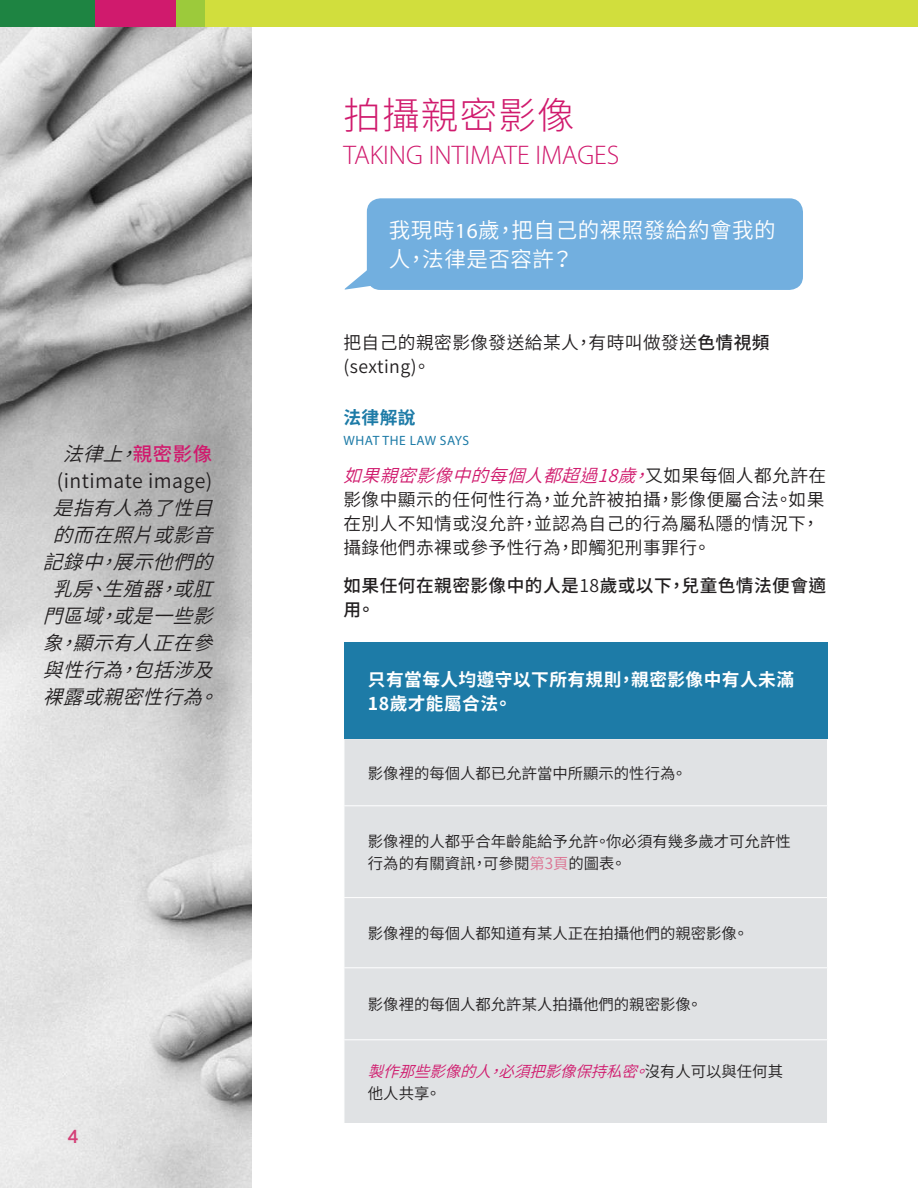
<style>
.page{position:relative;width:918px;height:1188px;background:#fff}
.page>*{position:absolute;margin:0;border:0;box-sizing:border-box;transform-origin:0 0}
.t1{font:300 37.5px "Source Han Sans TW";letter-spacing:.035em;color:#d01a6d}
.t2{font:300 27px "Myriad Pro";color:#d01a6d}
.t3{font:21.45px/29.2px "Source Han Sans TW";letter-spacing:.025em;color:#fff}
.t4{font:italic 19.5px/27px "Source Han Sans TW";color:#221f20;text-align:center}
.t5{font:19.5px/27px "Source Han Sans TW";letter-spacing:.025em;color:#221f20;text-align:center}
.t6{font:500 18.75px "Gotham Narrow";color:#d44178}
.t7{font:17.7px/24px "Source Han Sans TW";letter-spacing:.025em;color:#221f20}
.t8{font:700 17.7px/24px "Source Han Sans TW";letter-spacing:.025em;color:#fff}
.t9{font:500 17.7px/24px "Source Han Sans TW";letter-spacing:.025em;color:#221f20}
.t10{font:700 17.7px "Source Han Sans TW";color:#1d7ba7}
.t11{font:15.3px/22.5px "Source Han Sans TW";color:#221f20}
.t12{font:italic 15.3px/22.5px "Source Han Sans TW";color:#d01a6d}
.t13{font:13.5px "Myriad Pro";letter-spacing:.04em;color:#1d7ba7}
.s1{font-style:italic}
.s2{font-weight:500;color:#d01a6d}
.s3{font-family:"Myriad Pro"}
.s4{font-weight:500}
.s5{font-style:italic;color:#d01a6d}
.s6{font-weight:400}
.s7{color:#dc7392}
.s8{font-style:normal;color:#221f20}
</style>
<div class="page">
<img style="left:0;top:27px;width:252px;height:1161px">
<div style="left:0;top:0;width:95px;height:27px;background:#1e8442"></div>
<div style="left:95px;top:0;width:81px;height:27px;background:#d01a6d"></div>
<div style="left:176px;top:0;width:30px;height:27px;background:#9cca3b"></div>
<div style="left:206px;top:0;width:712px;height:27px;background:#d1de3d"></div>
<svg style="left:344px;top:252px;width:33px;height:38px"></svg>
<div style="left:367px;top:198px;width:436px;height:92px;background:#72afdf;border-radius:14px"></div>
<div style="left:344px;top:642px;width:484px;height:97px;background:#1d7ba7"></div>
<div style="left:345px;top:739px;width:482px;height:384px;background:#e0e2e4"></div>
<hr style="left:344px;top:805px;width:484px;height:1px;background:#fff">
<hr style="left:344px;top:897px;width:484px;height:1px;background:#fff">
<hr style="left:344px;top:967px;width:484px;height:1px;background:#fff">
<hr style="left:344px;top:1039px;width:484px;height:1px;background:#fff">
<p class="t5" style="left:57px;top:441px;width:157px"><span class="s1">法律上，</span><span class="s2">親密影像</span>(intimate image)</p>
<p class="t4" style="left:43px;top:495px;width:191px">是指有人為了性目的而在照片或影音記錄中，展示他們的乳房、生殖器，或肛門區域，或是一些影象，顯示有人正在參與性行為，包括涉及裸露或親密性行為。</p>
<p class="t6" style="left:68px;top:1124px;width:13px">4</p>
<h1 class="t1" style="left:344px;top:94px;width:233px">拍攝親密影像</h1>
<h2 class="t2" style="left:344px;top:140px;width:277px">TAKING INTIMATE IMAGES</h2>
<p class="t3" style="left:389px;top:216px;width:388px">我現時<span class="s3">16</span>歲，把自己的裸照發給約會我的人，法律是否容許？</p>
<p class="t7" style="left:344px;top:331px;width:428px">把自己的親密影像發送給某人，有時叫做發送<span class="s4">色情視頻</span>(sexting)。</p>
<p class="t10" style="left:344px;top:407px;width:74px">法律解說</p>
<p class="t13" style="left:344px;top:432px;width:127px">WHAT THE LAW SAYS</p>
<p class="t7" style="left:343px;top:464px;width:484px"><span class="s5">如果親密影像中的每個人都超過18歲，</span>又如果每個人都允許在影像中顯示的任何性行為，並允許被拍攝，影像便屬合法。如果在別人不知情或沒允許，並認為自己的行為屬私隱的情況下，攝錄他們赤裸或參予性行為，即觸犯刑事罪行。</p>
<p class="t9" style="left:343px;top:574px;width:484px">如果任何在親密影像中的人是<span class="s6">18</span>歲或以下，兒童色情法便會適用。</p>
<p class="t8" style="left:368px;top:668px;width:428px">只有當每人均遵守以下所有規則，親密影像中有人未滿<br>18歲才能屬合法。</p>
<p class="t11" style="left:368px;top:762px;width:321px">影像裡的每個人都已允許當中所顯示的性行為。</p>
<p class="t11" style="left:368px;top:830px;width:424px">影像裡的人都乎合年齡能給予允許。你必須有幾多歲才可允許性行為的有關資訊，可參閱<span class="s7">第3頁</span>的圖表。</p>
<p class="t11" style="left:368px;top:922px;width:382px">影像裡的每個人都知道有某人正在拍攝他們的親密影像。</p>
<p class="t11" style="left:368px;top:993px;width:336px">影像裡的每個人都允許某人拍攝他們的親密影像。</p>
<p class="t12" style="left:368px;top:1060px;width:417px">製作那些影像的人，必須把影像保持私密。<span class="s8">沒有人可以與任何其他人共享。</span></p>
</div>
